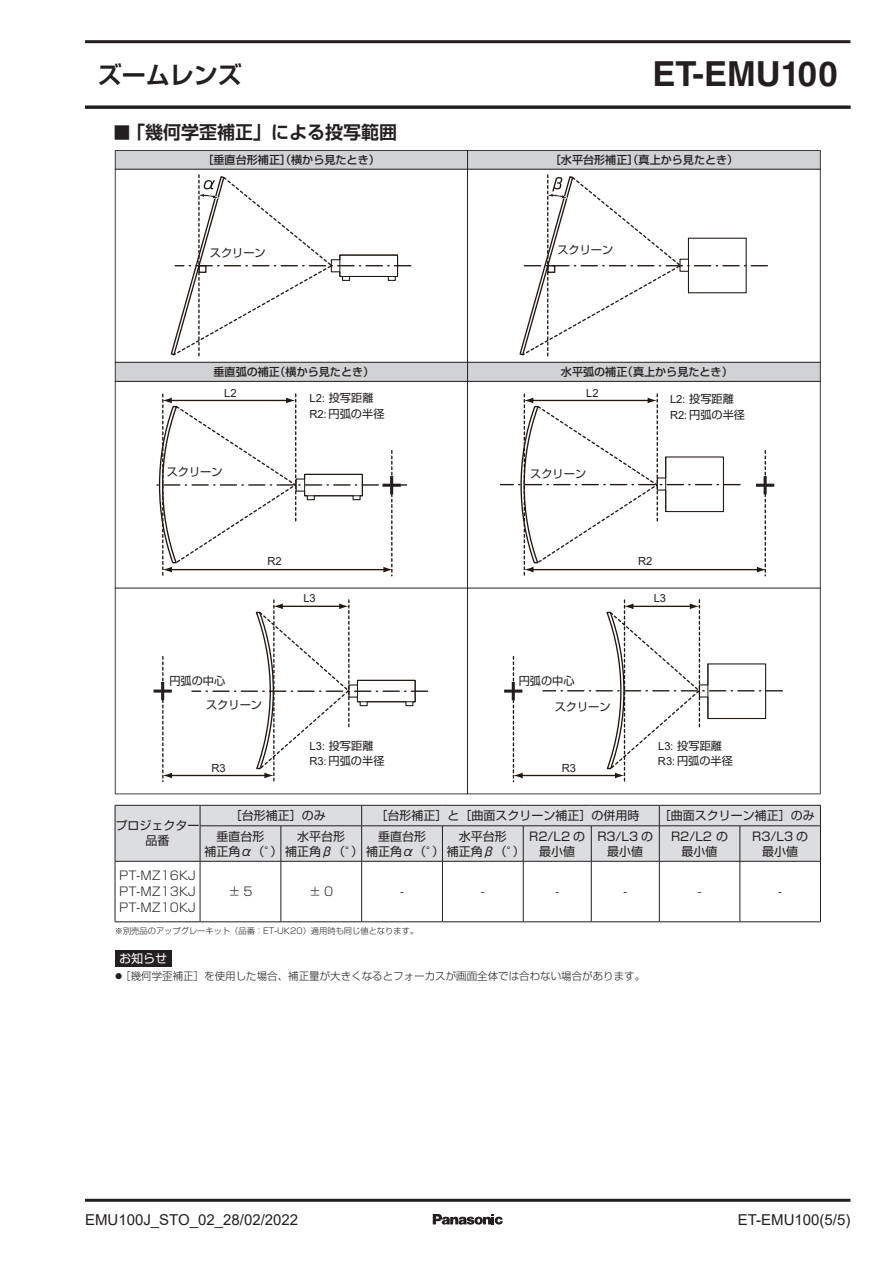
<style>
.page{position:relative;width:893px;height:1263px;background:#fff}
.page>*{position:absolute;margin:0;border:0;box-sizing:border-box;transform-origin:0 0}
.t1{font:700 34.5px "Helvetica LT Std";color:#231f20}
.t2{font:700 24px "Shin Go Pro De";color:#231f20}
.t3{font:700 18px "Shin Go Pro De";color:#231f20}
.t4{font:15px "Arial";color:#231f20}
.t5{font:12px/15px "Shin Go Pro";color:#231f20;text-align:center}
.t6{font:300 12px/15.8px "Shin Go Pro";color:#231f20;text-align:justify}
.t7{font:12px "Shin Go Pro";color:#fff}
.t8{font:11.25px/15.9px "Shin Go Pro";color:#231f20}
.t9{font:11.25px "Arial";color:#231f20}
.t10{font:500 11.1px "Shin Go Pro";color:#231f20}
.t11{font:300 10.5px "Shin Go Pro";color:#231f20}
.t12{font:300 8.25px "Shin Go Pro";color:#231f20}
.s1{font-size:14.4px}
.s2{font-family:"Arial"}
.s3{font-family:"Helvetica Neue LT Std";font-stretch:condensed}
</style>
<div class="page">
<svg style="left:115px;top:150px;width:706px;height:644px"></svg>
<svg style="left:170px;top:175px;width:241px;height:182px"></svg>
<div style="left:339px;top:255px;width:59px;height:22px;border:1px solid #211814"></div>
<svg style="left:152px;top:393px;width:255px;height:184px"></svg>
<div style="left:304px;top:474px;width:59px;height:22px;border:1px solid #211814"></div>
<svg style="left:154px;top:656px;width:18px;height:126px"></svg>
<hr style="left:170px;top:775px;width:96px;height:1px;background:#211814">
<svg style="left:192px;top:600px;width:236px;height:182px"></svg>
<div style="left:357px;top:680px;width:59px;height:22px;border:1px solid #211814"></div>
<svg style="left:504px;top:598px;width:278px;height:185px"></svg>
<hr style="left:707px;top:664px;width:1px;height:54px;background:#211814">
<svg style="left:500px;top:393px;width:274px;height:184px"></svg>
<hr style="left:665px;top:457px;width:1px;height:55px;background:#211814">
<svg style="left:518px;top:175px;width:249px;height:182px"></svg>
<hr style="left:688px;top:238px;width:1px;height:55px;background:#211814">
<div style="left:115px;top:805px;width:706px;height:56px;background:#dcdddf"></div>
<hr style="left:200px;top:825px;width:81px;height:1px;background:#231f20">
<hr style="left:200px;top:826px;width:1px;height:35px;background:#231f20">
<hr style="left:281px;top:825px;width:81px;height:1px;background:#231f20">
<hr style="left:281px;top:826px;width:1px;height:35px;background:#231f20">
<hr style="left:362px;top:825px;width:80px;height:1px;background:#231f20">
<hr style="left:361px;top:826px;width:1px;height:35px;background:#231f20">
<hr style="left:442px;top:825px;width:81px;height:1px;background:#231f20">
<hr style="left:442px;top:826px;width:1px;height:35px;background:#231f20">
<hr style="left:523px;top:826px;width:1px;height:35px;background:#231f20">
<hr style="left:591px;top:826px;width:1px;height:35px;background:#231f20">
<hr style="left:659px;top:826px;width:1px;height:35px;background:#231f20">
<hr style="left:740px;top:826px;width:1px;height:35px;background:#231f20">
<hr style="left:820px;top:826px;width:1px;height:35px;background:#231f20">
<hr style="left:523px;top:825px;width:68px;height:1px;background:#231f20">
<hr style="left:591px;top:825px;width:68px;height:1px;background:#231f20">
<hr style="left:659px;top:825px;width:81px;height:1px;background:#231f20">
<hr style="left:740px;top:825px;width:81px;height:1px;background:#231f20">
<hr style="left:115px;top:861px;width:85px;height:1px;background:#231f20">
<hr style="left:200px;top:861px;width:81px;height:1px;background:#231f20">
<hr style="left:281px;top:861px;width:81px;height:1px;background:#231f20">
<hr style="left:362px;top:861px;width:80px;height:1px;background:#231f20">
<hr style="left:442px;top:861px;width:81px;height:1px;background:#231f20">
<hr style="left:523px;top:861px;width:68px;height:1px;background:#231f20">
<hr style="left:591px;top:861px;width:68px;height:1px;background:#231f20">
<hr style="left:659px;top:861px;width:81px;height:1px;background:#231f20">
<hr style="left:740px;top:861px;width:81px;height:1px;background:#231f20">
<hr style="left:115px;top:861px;width:1px;height:60px;background:#231f20">
<hr style="left:200px;top:861px;width:1px;height:60px;background:#231f20">
<hr style="left:281px;top:861px;width:1px;height:60px;background:#231f20">
<hr style="left:361px;top:861px;width:1px;height:60px;background:#231f20">
<hr style="left:442px;top:861px;width:1px;height:60px;background:#231f20">
<hr style="left:523px;top:861px;width:1px;height:60px;background:#231f20">
<hr style="left:591px;top:861px;width:1px;height:60px;background:#231f20">
<hr style="left:659px;top:861px;width:1px;height:60px;background:#231f20">
<hr style="left:740px;top:861px;width:1px;height:60px;background:#231f20">
<hr style="left:820px;top:861px;width:1px;height:60px;background:#231f20">
<hr style="left:115px;top:921px;width:85px;height:1px;background:#231f20">
<hr style="left:200px;top:921px;width:81px;height:1px;background:#231f20">
<hr style="left:281px;top:921px;width:81px;height:1px;background:#231f20">
<hr style="left:362px;top:921px;width:80px;height:1px;background:#231f20">
<hr style="left:442px;top:921px;width:81px;height:1px;background:#231f20">
<hr style="left:523px;top:921px;width:68px;height:1px;background:#231f20">
<hr style="left:591px;top:921px;width:68px;height:1px;background:#231f20">
<hr style="left:659px;top:921px;width:81px;height:1px;background:#231f20">
<hr style="left:740px;top:921px;width:81px;height:1px;background:#231f20">
<div style="left:115px;top:950px;width:56px;height:17px;background:#231f20"></div>
<svg style="left:433px;top:1214px;width:70px;height:10px"></svg>
<hr style="left:85px;top:40px;width:765px;height:3px;background:#231f20">
<hr style="left:85px;top:106px;width:765px;height:3px;background:#231f20">
<hr style="left:85px;top:1199px;width:765px;height:3px;background:#231f20">
<h2 class="t2" style="left:98px;top:55px;width:146px">ズームレンズ</h2>
<h1 class="t1" style="left:653px;top:53px;width:187px">ET-EMU100</h1>
<h3 class="t3" style="left:115px;top:118px;width:284px"><span class="s1">█</span>「幾何学歪補正」による投写範囲</h3>
<p class="t10" style="left:202px;top:150px;width:179px">［垂直台形補正］（横から見たとき）</p>
<p class="t10" style="left:550px;top:150px;width:190px">［水平台形補正］（真上から見たとき）</p>
<p class="t8" style="left:210px;top:243px;width:57px">スクリーン</p>
<p class="t8" style="left:557px;top:241px;width:57px">スクリーン</p>
<p class="t10" style="left:214px;top:362px;width:162px">垂直弧の補正（横から見たとき）</p>
<p class="t10" style="left:561px;top:362px;width:173px">水平弧の補正（真上から見たとき）</p>
<p class="t9" style="left:224px;top:385px;width:14px">L2</p>
<p class="t9" style="left:586px;top:386px;width:14px">L2</p>
<p class="t8" style="left:309px;top:389px;width:77px"><span class="s2">L2</span><span class="s3">:</span> 投写距離<br><span class="s2">R2</span><span class="s3">:</span> 円弧の半径</p>
<p class="t8" style="left:167px;top:462px;width:57px">スクリーン</p>
<p class="t8" style="left:530px;top:464px;width:57px">スクリーン</p>
<p class="t8" style="left:670px;top:390px;width:77px"><span class="s2">L2</span><span class="s3">:</span> 投写距離<br><span class="s2">R2</span><span class="s3">:</span> 円弧の半径</p>
<p class="t9" style="left:267px;top:553px;width:16px">R2</p>
<p class="t9" style="left:638px;top:553px;width:16px">R2</p>
<p class="t9" style="left:303px;top:590px;width:14px">L3</p>
<p class="t9" style="left:654px;top:590px;width:14px">L3</p>
<p class="t8" style="left:206px;top:667px;width:57px;line-height:24.5px;text-indent:-37px">円弧の中心<br>スクリーン</p>
<p class="t8" style="left:519px;top:671px;width:57px">円弧の中心</p>
<p class="t8" style="left:555px;top:697px;width:57px">スクリーン</p>
<p class="t9" style="left:211px;top:760px;width:16px">R3</p>
<p class="t8" style="left:309px;top:736px;width:77px"><span class="s2">L3</span><span class="s3">:</span> 投写距離<br><span class="s2">R3</span><span class="s3">:</span> 円弧の半径</p>
<p class="t9" style="left:562px;top:760px;width:16px">R3</p>
<p class="t8" style="left:658px;top:736px;width:77px"><span class="s2">L3</span><span class="s3">:</span> 投写距離<br><span class="s2">R3</span><span class="s3">:</span> 円弧の半径</p>
<p class="t5" style="left:230px;top:807px;width:97px">［台形補正］のみ</p>
<p class="t5" style="left:375px;top:807px;width:265px">［台形補正］と［曲面スクリーン補正］の併用時</p>
<p class="t5" style="left:659px;top:807px;width:157px">［曲面スクリーン補正］のみ</p>
<p class="t5" style="left:204px;top:827px;width:322px;text-align:left;text-indent:12px">垂直台形<br>補正角α（°）補正角β（°）補正角α（°）補正角β（°）</p>
<p class="t5" style="left:116px;top:817px;width:85px">プロジェクター品番</p>
<p class="t5" style="left:297px;top:827px;width:49px">水平台形</p>
<p class="t5" style="left:378px;top:827px;width:49px">垂直台形</p>
<p class="t5" style="left:459px;top:827px;width:49px">水平台形</p>
<p class="t5" style="left:529px;top:827px;width:57px">R2/L2 の最小値</p>
<p class="t5" style="left:597px;top:827px;width:57px">R3/L3 の最小値</p>
<p class="t5" style="left:671px;top:827px;width:58px">R2/L2 の最小値</p>
<p class="t5" style="left:752px;top:827px;width:57px">R3/L3 の最小値</p>
<p class="t6" style="left:119px;top:866px;width:78px">PT-MZ16KJ PT-MZ13KJ PT-MZ10KJ</p>
<p class="t6" style="left:228px;top:882px;width:26px">±5</p>
<p class="t6" style="left:309px;top:882px;width:26px">±0</p>
<p class="t6" style="left:400px;top:882px;width:5px">-</p>
<p class="t6" style="left:481px;top:882px;width:5px">-</p>
<p class="t6" style="left:555px;top:882px;width:5px">-</p>
<p class="t6" style="left:623px;top:882px;width:5px">-</p>
<p class="t6" style="left:698px;top:882px;width:5px">-</p>
<p class="t6" style="left:778px;top:882px;width:5px">-</p>
<p class="t12" style="left:115px;top:924px;width:305px">※別売品のアップグレーキット（品番：ET-UK20）適用時も同じ値となります。</p>
<p class="t7" style="left:119px;top:949px;width:49px">お知らせ</p>
<p class="t11" style="left:120px;top:968px;width:527px">［幾何学歪補正］を使用した場合、補正量が大きくなるとフォーカスが画面全体では合わない場合があります。</p>
<p class="t4" style="left:85px;top:1209px;width:215px">EMU100J_STO_02_28/02/2022</p>
<p class="t4" style="left:738px;top:1209px;width:114px">ET-EMU100(5/5)</p>
</div>
